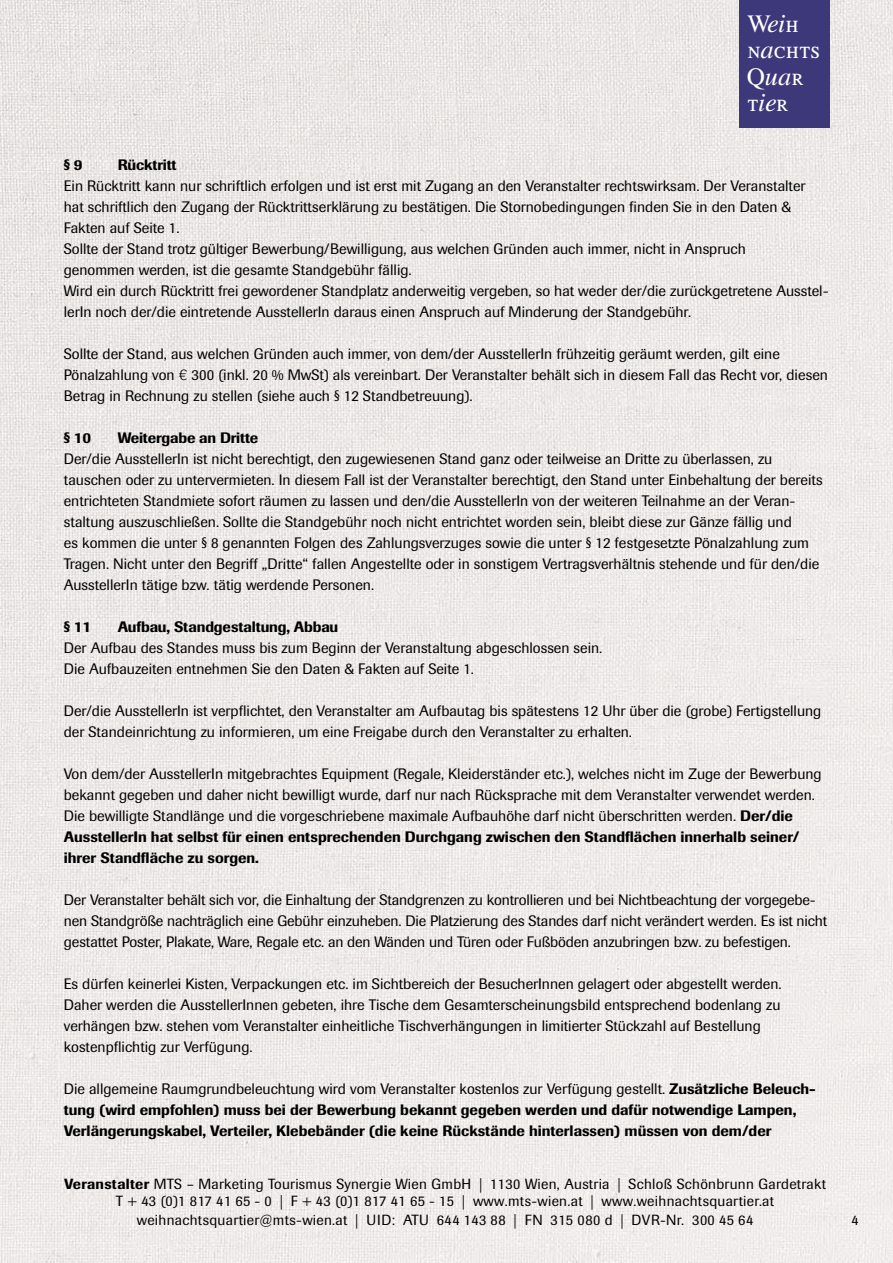
<style>
.page{position:relative;width:893px;height:1263px;background:#fff}
.page>*{position:absolute;margin:0;border:0;box-sizing:border-box;transform-origin:0 0}
.t1{font:24.9px/26.4px "Will Grace";color:#fff}
.t2{font:15px/21px "Imago";color:#000}
.t3{font:500 15px/21px "Imago";color:#000}
.t4{font:14.55px/17.9px "Imago";letter-spacing:.02em;color:#000;text-align:center}
.t5{font:14.25px "Imago";color:#000}
.s1{font-family:"Helvetica";font-weight:300}
.s2{font-weight:500}
.s3{font-weight:400}
</style>
<div class="page">
<img style="left:0;top:0;width:893px;height:1263px">
<div style="left:739px;top:0;width:90px;height:128px;background:#3d387a"></div>
<h1 class="t1" style="left:747px;top:10px;width:74px">Weih nachts<br>Quar tier</h1>
<p class="t3" style="left:64px;top:154px;width:20px">§ 9</p>
<p class="t3" style="left:118px;top:154px;width:60px">Rücktritt</p>
<p class="t2" style="left:64px;top:175px;width:766px">Ein Rücktritt kann nur schriftlich erfolgen und ist erst mit Zugang an den Veranstalter rechtswirksam. Der Veranstalter hat schriftlich den Zugang der Rücktrittserklärung zu bestätigen. Die Stornobedingungen finden Sie in den Daten &amp; Fakten auf Seite 1.<br>Sollte der Stand trotz gültiger Bewerbung/Bewilligung, aus welchen Gründen auch immer, nicht in Anspruch<br>genommen werden, ist die gesamte Standgebühr fällig.<br>Wird ein durch Rücktritt frei gewordener Standplatz anderweitig vergeben, so hat weder der/die zurückgetretene Ausstel&shy;lerIn noch der/die eintretende AusstellerIn daraus einen Anspruch auf Minderung der Standgebühr.</p>
<p class="t2" style="left:64px;top:343px;width:766px">Sollte der Stand, aus welchen Gründen auch immer, von dem/der AusstellerIn frühzeitig geräumt werden, gilt eine<br>Pönalzahlung von <span class="s1">€</span> 300 (inkl. 20 % MwSt) als vereinbart. Der Veranstalter behält sich in diesem Fall das Recht vor, diesen<br>Betrag in Rechnung zu stellen (siehe auch § 12 Standbetreuung).</p>
<p class="t3" style="left:64px;top:427px;width:29px">§ 10</p>
<p class="t3" style="left:118px;top:427px;width:142px">Weitergabe an Dritte</p>
<p class="t2" style="left:64px;top:448px;width:760px">Der/die AusstellerIn ist nicht berechtigt, den zugewiesenen Stand ganz oder teilweise an Dritte zu überlassen, zu tauschen oder zu untervermieten. In diesem Fall ist der Veranstalter berechtigt, den Stand unter Einbehaltung der bereits entrichteten Standmiete sofort räumen zu lassen und den/die AusstellerIn von der weiteren Teilnahme an der Veran&shy;staltung auszuschließen. Sollte die Standgebühr noch nicht entrichtet worden sein, bleibt diese zur Gänze fällig und<br>es kommen die unter § 8 genannten Folgen des Zahlungsverzuges sowie die unter § 12 festgesetzte Pönalzahlung zum Tragen. Nicht unter den Begriff „Dritte“ fallen Angestellte oder in sonstigem Vertragsverhältnis stehende und für den/die AusstellerIn tätige bzw. tätig werdende Personen.</p>
<p class="t3" style="left:64px;top:616px;width:29px">§ 11</p>
<p class="t3" style="left:118px;top:616px;width:222px">Aufbau, Standgestaltung, Abbau</p>
<p class="t2" style="left:64px;top:637px;width:540px">Der Aufbau des Standes muss bis zum Beginn der Veranstaltung abgeschlossen sein.<br>Die Aufbauzeiten entnehmen Sie den Daten &amp; Fakten auf Seite 1.</p>
<p class="t2" style="left:64px;top:700px;width:759px">Der/die AusstellerIn ist verpflichtet, den Veranstalter am Aufbautag bis spätestens 12 Uhr über die (grobe) Fertigstellung der Standeinrichtung zu informieren, um eine Freigabe durch den Veranstalter zu erhalten.</p>
<p class="t2" style="left:64px;top:763px;width:759px">Von dem/der AusstellerIn mitgebrachtes Equipment (Regale, Kleiderständer etc.), welches nicht im Zuge der Bewerbung bekannt gegeben und daher nicht bewilligt wurde, darf nur nach Rücksprache mit dem Veranstalter verwendet werden.<br>Die bewilligte Standlänge und die vorgeschriebene maximale Aufbauhöhe darf nicht überschritten werden. <span class="s2">Der/die AusstellerIn hat selbst für einen entsprechenden Durchgang zwischen den Standflächen innerhalb seiner/ ihrer Standfläche zu sorgen.</span></p>
<p class="t2" style="left:64px;top:889px;width:765px">Der Veranstalter behält sich vor, die Einhaltung der Standgrenzen zu kontrollieren und bei Nichtbeachtung der vorgegebe&shy;nen Standgröße nachträglich eine Gebühr einzuheben. Die Platzierung des Standes darf nicht verändert werden. Es ist nicht gestattet Poster, Plakate, Ware, Regale etc. an den Wänden und Türen oder Fußböden anzubringen bzw. zu befestigen.</p>
<p class="t2" style="left:64px;top:973px;width:719px">Es dürfen keinerlei Kisten, Verpackungen etc. im Sichtbereich der BesucherInnen gelagert oder abgestellt werden.<br>Daher werden die AusstellerInnen gebeten, ihre Tische dem Gesamterscheinungsbild entsprechend bodenlang zu verhängen bzw. stehen vom Veranstalter einheitliche Tischverhängungen in limitierter Stückzahl auf Bestellung kostenpflichtig zur Verfügung.</p>
<p class="t3" style="left:64px;top:1078px;width:753px"><span class="s3">Die allgemeine Raumgrundbeleuchtung wird vom Veranstalter kostenlos zur Verfügung gestellt.</span> Zusätzliche Beleuch&shy;tung (wird empfohlen) muss bei der Bewerbung bekannt gegeben werden und dafür notwendige Lampen,<br>Verlängerungskabel, Verteiler, Klebebänder (die keine Rückstände hinterlassen) müssen von dem/der</p>
<p class="t4" style="left:64px;top:1175px;width:763px"><span class="s2">Veranstalter</span> MTS – Marketing Tourismus Synergie Wien GmbH | 1130 Wien, Austria | Schloß Schönbrunn Gardetrakt<br>T + 43 (0)1 817 41 65 - 0 | F + 43 (0)1 817 41 65 - 15 | www.mts-wien.at | www.weihnachtsquartier.at weihnachtsquartier@mts-wien.at | UID: ATU 644 143 88 | FN 315 080 d | DVR-Nr. 300 45 64</p>
<p class="t5" style="left:851px;top:1212px;width:9px">4</p>
</div>
